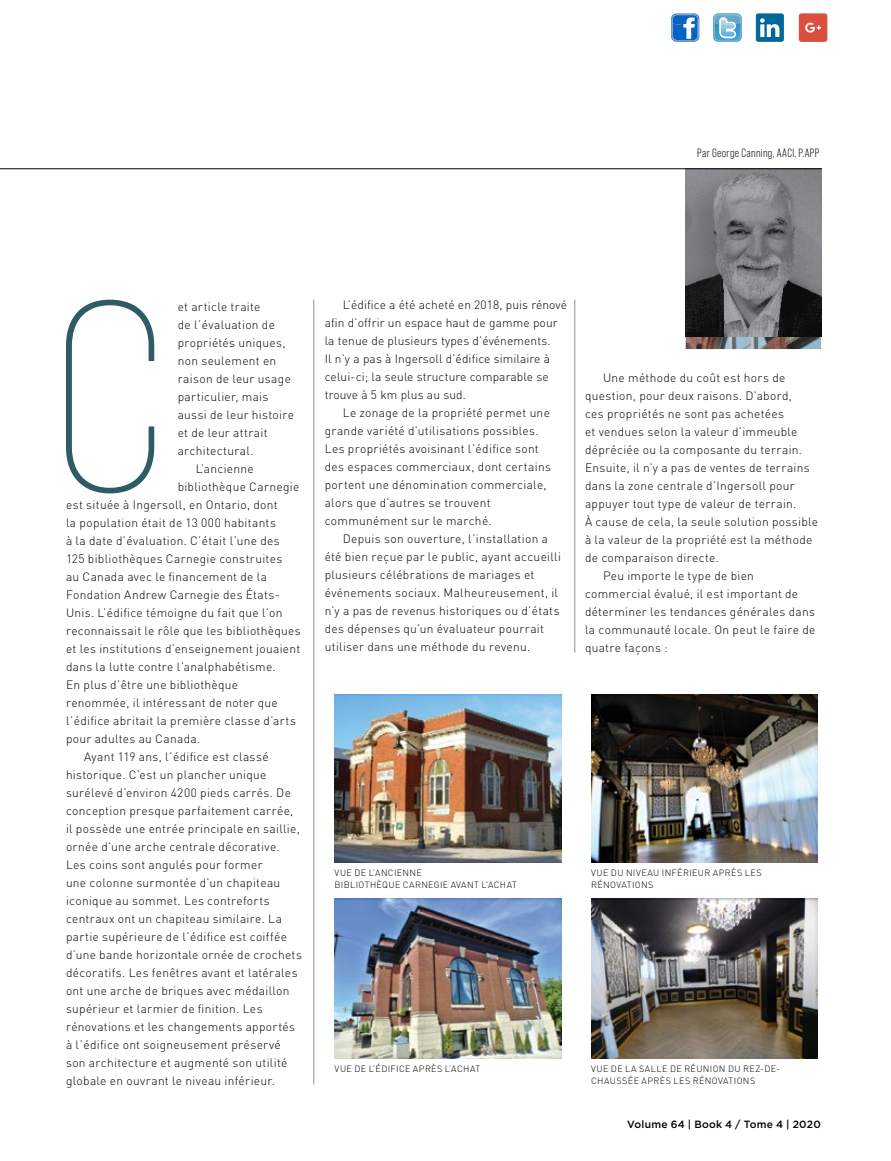
<style>
.page{position:relative;width:891px;height:1161px;background:#fff}
.page>*{position:absolute;margin:0;border:0;box-sizing:border-box;transform-origin:0 0}
.t1{font:269.1px "Bebas Neue Pro Sm E Lg";color:#2f5b67}
.t2{font:300 12px/18px "DIN";letter-spacing:.025em;color:#000}
.t3{font:12px "Bebas Neue Pro";letter-spacing:.03em;color:#000}
.t4{font:500 10.5px "Gotham";letter-spacing:.025em;color:#000}
.t5{font:300 9px/12px "DIN";letter-spacing:.04em;color:#000}
</style>
<div class="page">
<img style="left:687px;top:338px;width:133px;height:10px">
<div style="left:685px;top:336px;width:137px;height:14px;border:1px solid #fff"></div>
<svg style="left:685px;top:169px;width:137px;height:167px;background:#6b6c6f"></svg>
<hr style="left:0;top:168px;width:822px;height:1px;background:#000">
<hr style="left:314px;top:300px;width:1px;height:784px;background:#58595b">
<hr style="left:575px;top:300px;width:1px;height:353px;background:#58595b">
<img style="left:335px;top:695px;width:226px;height:168px">
<img style="left:335px;top:899px;width:226px;height:159px">
<img style="left:591px;top:695px;width:227px;height:168px">
<img style="left:591px;top:899px;width:227px;height:159px">
<svg style="left:671px;top:13px;width:28px;height:29px"></svg>
<svg style="left:671px;top:14px;width:28px;height:28px"></svg>
<svg style="left:713px;top:13px;width:29px;height:29px"></svg>
<svg style="left:755px;top:13px;width:29px;height:29px"></svg>
<svg style="left:756px;top:13px;width:28px;height:29px"></svg>
<div style="left:799px;top:13px;width:28px;height:29px;background:#db4f41;border-radius:3px"></div>
<svg style="left:805px;top:23px;width:16px;height:10px"></svg>
<p class="t3" style="left:697px;top:146px;width:124px">Par George Canning, AACI, P.APP</p>
<h1 class="t1" style="left:50px;top:243px;width:119px">C</h1>
<p class="t2" style="left:178px;top:297px;width:84px">et article traite</p>
<p class="t2" style="left:178px;top:315px;width:99px">de l’évaluation de</p>
<p class="t2" style="left:178px;top:333px;width:109px">propriétés uniques,</p>
<p class="t2" style="left:178px;top:351px;width:100px">non seulement en</p>
<p class="t2" style="left:178px;top:369px;width:115px">raison de leur usage</p>
<p class="t2" style="left:178px;top:387px;width:92px">particulier, mais</p>
<p class="t2" style="left:178px;top:405px;width:118px">aussi de leur histoire</p>
<p class="t2" style="left:178px;top:423px;width:91px">et de leur attrait</p>
<p class="t2" style="left:178px;top:441px;width:77px">architectural.</p>
<p class="t2" style="left:196px;top:459px;width:60px">L’ancienne</p>
<p class="t2" style="left:178px;top:477px;width:123px">bibliothèque Carnegie</p>
<p class="t2" style="left:66px;top:495px;width:213px">est située à Ingersoll, en Ontario, dont</p>
<p class="t2" style="left:66px;top:513px;width:211px">la population était de 13 000 habitants</p>
<p class="t2" style="left:66px;top:531px;width:215px">à la date d’évaluation. C’était l’une des</p>
<p class="t2" style="left:66px;top:549px;width:218px">125 bibliothèques Carnegie construites</p>
<p class="t2" style="left:66px;top:567px;width:203px">au Canada avec le financement de la</p>
<p class="t2" style="left:66px;top:585px;width:215px">Fondation Andrew Carnegie des États-</p>
<p class="t2" style="left:66px;top:603px;width:218px">Unis. L’édifice témoigne du fait que l’on</p>
<p class="t2" style="left:66px;top:621px;width:236px">reconnaissait le rôle que les bibliothèques</p>
<p class="t2" style="left:66px;top:639px;width:236px">et les institutions d’enseignement jouaient</p>
<p class="t2" style="left:66px;top:657px;width:211px">dans la lutte contre l’analphabétisme.</p>
<p class="t2" style="left:66px;top:675px;width:174px">En plus d’être une bibliothèque</p>
<p class="t2" style="left:66px;top:693px;width:213px">renommée, il intéressant de noter que</p>
<p class="t2" style="left:66px;top:711px;width:231px">l’édifice abritait la première classe d’arts</p>
<p class="t2" style="left:66px;top:729px;width:136px">pour adultes au Canada.</p>
<p class="t2" style="left:84px;top:747px;width:186px">Ayant 119 ans, l’édifice est classé</p>
<p class="t2" style="left:66px;top:765px;width:202px">historique. C’est un plancher unique</p>
<p class="t2" style="left:66px;top:783px;width:227px">surélevé d’environ 4200 pieds carrés. De</p>
<p class="t2" style="left:66px;top:801px;width:229px">conception presque parfaitement carrée,</p>
<p class="t2" style="left:66px;top:819px;width:235px">il possède une entrée principale en saillie,</p>
<p class="t2" style="left:66px;top:837px;width:215px">ornée d’une arche centrale décorative.</p>
<p class="t2" style="left:66px;top:855px;width:198px">Les coins sont angulés pour former</p>
<p class="t2" style="left:66px;top:873px;width:216px">une colonne surmontée d’un chapiteau</p>
<p class="t2" style="left:66px;top:891px;width:205px">iconique au sommet. Les contreforts</p>
<p class="t2" style="left:66px;top:909px;width:217px">centraux ont un chapiteau similaire. La</p>
<p class="t2" style="left:66px;top:927px;width:223px">partie supérieure de l’édifice est coiffée</p>
<p class="t2" style="left:66px;top:945px;width:237px">d’une bande horizontale ornée de crochets</p>
<p class="t2" style="left:66px;top:963px;width:233px">décoratifs. Les fenêtres avant et latérales</p>
<p class="t2" style="left:66px;top:981px;width:225px">ont une arche de briques avec médaillon</p>
<p class="t2" style="left:66px;top:999px;width:198px">supérieur et larmier de finition. Les</p>
<p class="t2" style="left:66px;top:1017px;width:231px">rénovations et les changements apportés</p>
<p class="t2" style="left:66px;top:1035px;width:216px">à l’édifice ont soigneusement préservé</p>
<p class="t2" style="left:66px;top:1053px;width:223px">son architecture et augmenté son utilité</p>
<p class="t2" style="left:66px;top:1071px;width:210px">globale en ouvrant le niveau inférieur.</p>
<p class="t2" style="left:325px;top:296px;width:244px;text-indent:18px">L’édifice a été acheté en 2018, puis rénové afin d’offrir un espace haut de gamme pour la tenue de plusieurs types d’événements.<br>Il n’y a pas à Ingersoll d’édifice similaire à celui-ci; la seule structure comparable se trouve à 5 km plus au sud.</p>
<p class="t2" style="left:325px;top:404px;width:228px;text-indent:18px">Le zonage de la propriété permet une grande variété d’utilisations possibles.<br>Les propriétés avoisinant l’édifice sont des espaces commerciaux, dont certains portent une dénomination commerciale, alors que d’autres se trouvent communément sur le marché.</p>
<p class="t2" style="left:325px;top:530px;width:238px;text-indent:18px">Depuis son ouverture, l’installation a été bien reçue par le public, ayant accueilli plusieurs célébrations de mariages et événements sociaux. Malheureusement, il n’y a pas de revenus historiques ou d’états des dépenses qu’un évaluateur pourrait utiliser dans une méthode du revenu.</p>
<p class="t2" style="left:603px;top:369px;width:184px">Une méthode du coût est hors de</p>
<p class="t2" style="left:585px;top:387px;width:209px">question, pour deux raisons. D’abord,</p>
<p class="t2" style="left:585px;top:405px;width:201px">ces propriétés ne sont pas achetées</p>
<p class="t2" style="left:585px;top:423px;width:214px">et vendues selon la valeur d’immeuble</p>
<p class="t2" style="left:585px;top:441px;width:219px">dépréciée ou la composante du terrain.</p>
<p class="t2" style="left:585px;top:459px;width:226px">Ensuite, il n’y a pas de ventes de terrains</p>
<p class="t2" style="left:585px;top:477px;width:211px">dans la zone centrale d’Ingersoll pour</p>
<p class="t2" style="left:585px;top:495px;width:213px">appuyer tout type de valeur de terrain.</p>
<p class="t2" style="left:585px;top:513px;width:235px">À cause de cela, la seule solution possible</p>
<p class="t2" style="left:585px;top:531px;width:229px">à la valeur de la propriété est la méthode</p>
<p class="t2" style="left:585px;top:549px;width:135px">de comparaison directe.</p>
<p class="t2" style="left:603px;top:567px;width:153px">Peu importe le type de bien</p>
<p class="t2" style="left:585px;top:585px;width:215px">commercial évalué, il est important de</p>
<p class="t2" style="left:585px;top:603px;width:232px">déterminer les tendances générales dans</p>
<p class="t2" style="left:585px;top:621px;width:232px">la communauté locale. On peut le faire de</p>
<p class="t2" style="left:585px;top:639px;width:84px">quatre façons :</p>
<p class="t5" style="left:335px;top:867px;width:184px">VUE DE L’ANCIENNE<br>BIBLIOTHÈQUE CARNEGIE AVANT L'ACHAT</p>
<p class="t5" style="left:591px;top:867px;width:172px">VUE DU NIVEAU INFÉRIEUR APRÈS LES<br>RÉNOVATIONS</p>
<p class="t5" style="left:335px;top:1063px;width:147px">VUE DE L’ÉDIFICE APRÈS L’ACHAT</p>
<p class="t5" style="left:591px;top:1063px;width:191px">VUE DE LA SALLE DE RÉUNION DU REZ-DE-<br>CHAUSSÉE APRÈS LES RÉNOVATIONS</p>
<p class="t4" style="left:627px;top:1118px;width:195px">Volume 64 | Book 4 / Tome 4 | 2020</p>
</div>
